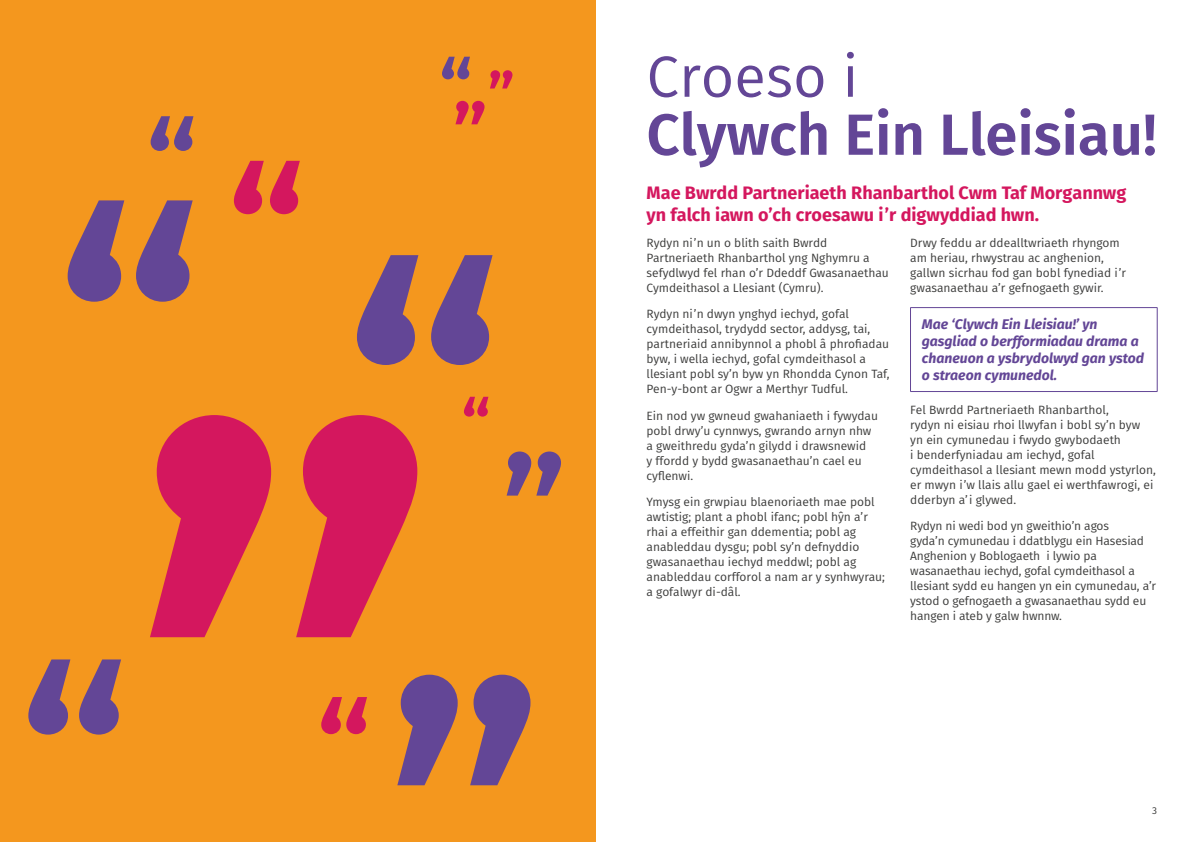
<style>
.page{position:relative;width:1191px;height:842px;background:#fff}
.page>*{position:absolute;margin:0;border:0;box-sizing:border-box;transform-origin:0 0}
.t1{font:600 58px "Fira Sans";color:#634696}
.t2{font:58px "Fira Sans";color:#634696}
.t3{font:700 18px/21.6px "Fira Sans";color:#d4175e}
.t4{font:italic 700 14px/17px "Fira Sans";color:#634696}
.t5{font:12px/15px "Fira Sans";color:#3c3c3b}
.t6{font:10px "Fira Sans";color:#3c3c3b}
</style>
<div class="page">
<hr style="left:910px;top:307px;width:247px;height:1px;background:#634696">
<hr style="left:910px;top:308px;width:1px;height:83px;background:#634696">
<hr style="left:1157px;top:308px;width:1px;height:83px;background:#634696">
<hr style="left:910px;top:391px;width:247px;height:1px;background:#634696">
<div style="left:0;top:0;width:595px;height:842px;background:#f4971e"></div>
<svg style="left:442px;top:57px;width:28px;height:22px"></svg>
<svg style="left:455px;top:101px;width:29px;height:23px"></svg>
<svg style="left:490px;top:70px;width:22px;height:19px"></svg>
<svg style="left:506px;top:451px;width:55px;height:45px"></svg>
<svg style="left:464px;top:397px;width:24px;height:20px"></svg>
<svg style="left:357px;top:255px;width:135px;height:110px"></svg>
<svg style="left:150px;top:415px;width:267px;height:222px;fill:#d4175e"></svg>
<svg style="left:234px;top:161px;width:66px;height:53px"></svg>
<svg style="left:151px;top:116px;width:42px;height:35px"></svg>
<svg style="left:68px;top:200px;width:125px;height:102px"></svg>
<svg style="left:397px;top:675px;width:133px;height:110px"></svg>
<svg style="left:321px;top:697px;width:46px;height:37px"></svg>
<svg style="left:28px;top:659px;width:93px;height:76px"></svg>
<h1 class="t2" style="left:646px;top:33px;width:213px">Croeso i</h1>
<h1 class="t1" style="left:646px;top:87px;width:512px">Clywch Ein Lleisiau!</h1>
<h2 class="t3" style="left:646px;top:181px;width:481px">Mae Bwrdd Partneriaeth Rhanbarthol Cwm Taf Morgannwg yn falch iawn o’ch croesawu i’r digwyddiad hwn.</h2>
<p class="t5" style="left:646px;top:235px;width:244px">Rydyn ni’n un o blith saith Bwrdd Partneriaeth Rhanbarthol yng Nghymru a sefydlwyd fel rhan o’r Ddeddf Gwasanaethau Cymdeithasol a Llesiant (Cymru).</p>
<p class="t5" style="left:646px;top:306px;width:244px">Rydyn ni’n dwyn ynghyd iechyd, gofal cymdeithasol, trydydd sector, addysg, tai, partneriaid annibynnol a phobl â phrofiadau byw, i wella iechyd, gofal cymdeithasol a llesiant pobl sy’n byw yn Rhondda Cynon Taf, Pen-y-bont ar Ogwr a Merthyr Tudful.</p>
<p class="t5" style="left:646px;top:408px;width:233px">Ein nod yw gwneud gwahaniaeth i fywydau pobl drwy’u cynnwys, gwrando arnyn nhw a gweithredu gyda’n gilydd i drawsnewid<br>y ffordd y bydd gwasanaethau’n cael eu cyflenwi.</p>
<p class="t5" style="left:646px;top:494px;width:240px">Ymysg ein grwpiau blaenoriaeth mae pobl awtistig; plant a phobl ifanc; pobl hŷn a’r rhai a effeithir gan ddementia; pobl ag anableddau dysgu; pobl sy’n defnyddio gwasanaethau iechyd meddwl; pobl ag anableddau corfforol a nam ar y synhwyrau; a gofalwyr di-dâl.</p>
<p class="t5" style="left:910px;top:235px;width:217px">Drwy feddu ar ddealltwriaeth rhyngom am heriau, rhwystrau ac anghenion, gallwn sicrhau fod gan bobl fynediad i’r gwasanaethau a’r gefnogaeth gywir.</p>
<p class="t4" style="left:922px;top:315px;width:224px">Mae ‘Clywch Ein Lleisiau!’ yn gasgliad o berfformiadau drama a chaneuon a ysbrydolwyd gan ystod o straeon cymunedol.</p>
<p class="t5" style="left:910px;top:402px;width:247px">Fel Bwrdd Partneriaeth Rhanbarthol,<br>rydyn ni eisiau rhoi llwyfan i bobl sy’n byw yn ein cymunedau i fwydo gwybodaeth<br>i benderfyniadau am iechyd, gofal cymdeithasol a llesiant mewn modd ystyrlon, er mwyn i’w llais allu gael ei werthfawrogi, ei dderbyn a’i glywed.</p>
<p class="t5" style="left:910px;top:518px;width:247px">Rydyn ni wedi bod yn gweithio’n agos<br>gyda’n cymunedau i ddatblygu ein Hasesiad Anghenion y Boblogaeth i lywio pa wasanaethau iechyd, gofal cymdeithasol a llesiant sydd eu hangen yn ein cymunedau, a’r ystod o gefnogaeth a gwasanaethau sydd eu hangen i ateb y galw hwnnw.</p>
<p class="t6" style="left:1152px;top:803px;width:6px">3</p>
</div>
